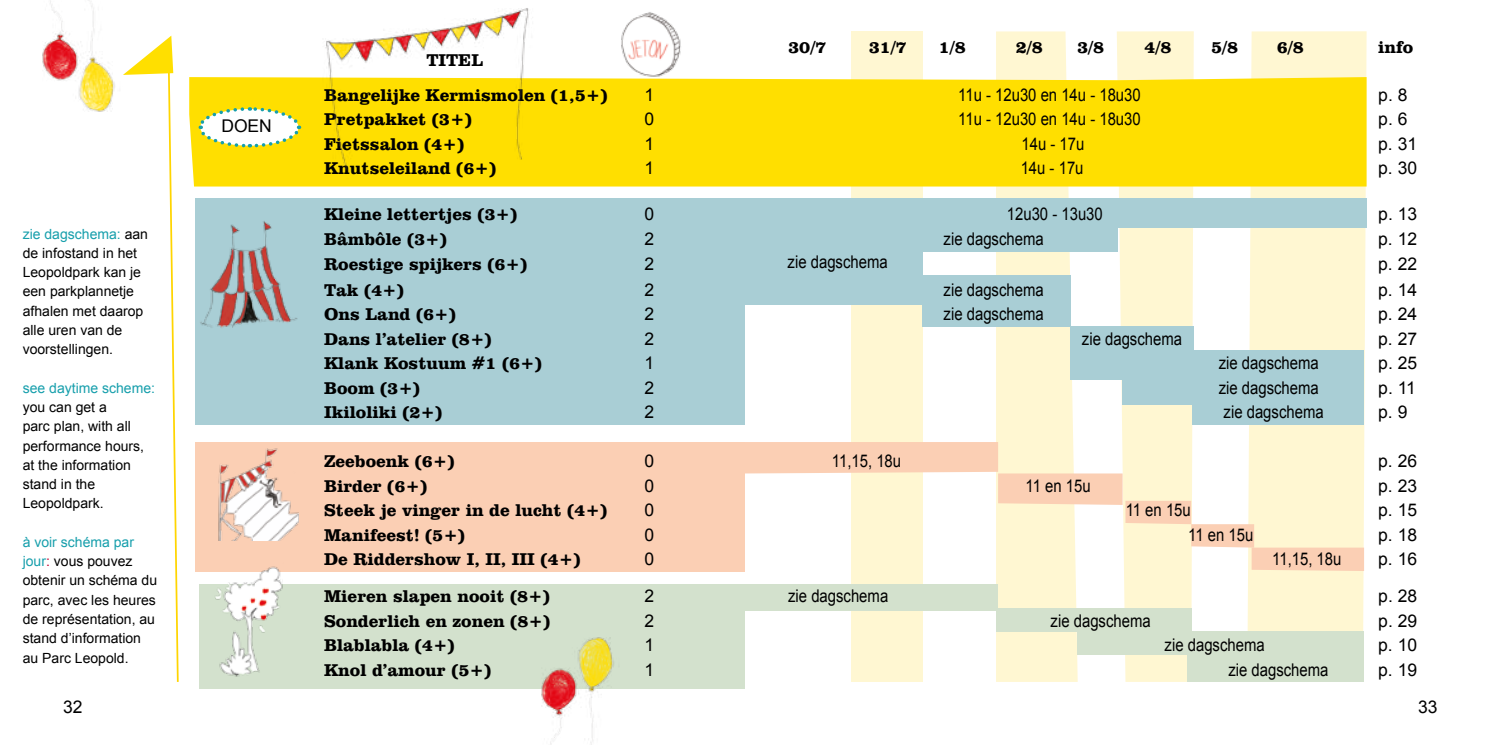
<style>
.page{position:relative;width:1489px;height:745px;background:#fff}
.page>*{position:absolute;margin:0;border:0;box-sizing:border-box;transform-origin:0 0}
.t1{font:700 17.5px "Clarendon BT";color:#000}
.t2{font:17.5px "Arial";color:#000;scale:.85 1}
.t3{font:17.5px "Arial";color:#000}
.t4{font:14px/19.2px "Arial";color:#000}
.t5{font:14px "Arial";color:#179fac}
.s1{color:#179fac}
.s2{color:#c3002f}
</style>
<div class="page">
<div style="left:198px;top:584px;width:546px;height:104px;background:#d3e1cd"></div>
<div style="left:194px;top:441px;width:550px;height:129px;background:#fbcfb4"></div>
<div style="left:194px;top:198px;width:550px;height:227px;background:#a9ced5"></div>
<div style="left:851px;top:31px;width:72px;height:650px;background:#fff7d2"></div>
<svg style="left:996px;top:31px;width:81px;height:650px;background:#fef6d4"></svg>
<svg style="left:1116px;top:31px;width:77px;height:650px;background:#fef7d4"></svg>
<svg style="left:1247px;top:31px;width:119px;height:650px;background:#fef7d4"></svg>
<div style="left:744px;top:584px;width:254px;height:27px;background:#d3e1cd"></div>
<div style="left:996px;top:607px;width:195px;height:24px;background:#d3e1cd"></div>
<div style="left:1077px;top:631px;width:286px;height:23px;background:#d3e1cd"></div>
<div style="left:1187px;top:654px;width:176px;height:27px;background:#d3e1cd"></div>
<svg style="left:744px;top:441px;width:619px;height:129px"></svg>
<div style="left:744px;top:198px;width:622px;height:30px;background:#a9ced5"></div>
<div style="left:744px;top:222px;width:373px;height:29px;background:#a9ced5"></div>
<div style="left:744px;top:274px;width:326px;height:30px;background:#a9ced5"></div>
<div style="left:1070px;top:350px;width:293px;height:29px;background:#a9ced5"></div>
<div style="left:1122px;top:375px;width:241px;height:30px;background:#a9ced5"></div>
<div style="left:1192px;top:395px;width:171px;height:30px;background:#a9ced5"></div>
<div style="left:922px;top:303px;width:148px;height:23px;background:#a9ced5"></div>
<div style="left:1070px;top:326px;width:123px;height:24px;background:#a9ced5"></div>
<div style="left:189px;top:77px;width:1177px;height:109px;background:#ffdf00"></div>
<img style="left:205px;top:441px;width:93px;height:99px">
<img style="left:293px;top:8px;width:258px;height:179px">
<div style="left:744px;top:251px;width:179px;height:32px;background:#a9ced5"></div>
<img style="left:214px;top:566px;width:88px;height:111px">
<img style="left:617px;top:12px;width:64px;height:68px">
<img style="left:194px;top:216px;width:104px;height:117px">
<svg style="left:137px;top:36px;width:42px;height:646px"></svg>
<img style="left:521px;top:637px;width:114px;height:107px">
<img style="left:42px;top:0;width:95px;height:112px">
<svg style="left:196px;top:105px;width:106px;height:44px"></svg>
<p class="t4" style="left:23px;top:224px;width:127px"><span class="s1">zie dagschema:</span> aan de infostand in het<br>Leopoldpark kan je een parkplannetje afhalen met daarop alle uren van de voorstellingen.</p>
<p class="t5" style="left:23px;top:378px;width:134px">see daytime scheme:</p>
<p class="t4" style="left:23px;top:397px;width:123px">you can get a<br>parc plan, with all performance hours, at the information stand in the<br>Leopoldpark.</p>
<p class="t4" style="left:23px;top:532px;width:136px"><span class="s1">à voir schéma par jour</span><span class="s2">:</span> vous pouvez obtenir un schéma du parc, avec les heures de représentation, au stand d’information au Parc Leopold.</p>
<p class="t3" style="left:221px;top:115px;width:52px">DOEN</p>
<p class="t1" style="left:426px;top:49px;width:59px">TITEL</p>
<p class="t1" style="left:788px;top:36px;width:40px">30/7</p>
<p class="t1" style="left:868px;top:36px;width:40px">31/7</p>
<p class="t1" style="left:938px;top:36px;width:29px">1/8</p>
<p class="t1" style="left:1015px;top:36px;width:29px">2/8</p>
<p class="t1" style="left:1077px;top:36px;width:29px">3/8</p>
<p class="t1" style="left:1144px;top:36px;width:29px">4/8</p>
<p class="t1" style="left:1210px;top:36px;width:29px">5/8</p>
<p class="t1" style="left:1276px;top:36px;width:29px">6/8</p>
<p class="t1" style="left:1378px;top:36px;width:37px">info</p>
<p class="t1" style="left:324px;top:84px;width:285px">Bangelijke Kermismolen (1,5+)</p>
<p class="t3" style="left:644px;top:83px;width:11px">1</p>
<p class="t2" style="left:958px;top:83px;width:216px">11u - 12u30 en 14u - 18u30</p>
<p class="t3" style="left:1378px;top:83px;width:31px">p. 8</p>
<p class="t1" style="left:324px;top:108px;width:149px">Pretpakket (3+)</p>
<p class="t3" style="left:644px;top:107px;width:11px">0</p>
<p class="t2" style="left:958px;top:107px;width:216px">11u - 12u30 en 14u - 18u30</p>
<p class="t3" style="left:1378px;top:107px;width:31px">p. 6</p>
<p class="t1" style="left:324px;top:133px;width:141px">Fietssalon (4+)</p>
<p class="t3" style="left:644px;top:132px;width:11px">1</p>
<p class="t2" style="left:1021px;top:132px;width:75px">14u - 17u</p>
<p class="t3" style="left:1378px;top:132px;width:40px">p. 31</p>
<p class="t1" style="left:324px;top:157px;width:173px">Knutseleiland (6+)</p>
<p class="t3" style="left:644px;top:156px;width:11px">1</p>
<p class="t2" style="left:1020px;top:156px;width:75px">14u - 17u</p>
<p class="t3" style="left:1378px;top:156px;width:40px">p. 30</p>
<p class="t1" style="left:324px;top:203px;width:194px">Kleine lettertjes (3+)</p>
<p class="t3" style="left:644px;top:202px;width:11px">0</p>
<p class="t2" style="left:1006px;top:202px;width:114px">12u30 - 13u30</p>
<p class="t3" style="left:1378px;top:202px;width:40px">p. 13</p>
<p class="t1" style="left:324px;top:228px;width:124px">Bâmbôle (3+)</p>
<p class="t3" style="left:644px;top:227px;width:11px">2</p>
<p class="t2" style="left:943px;top:227px;width:119px">zie dagschema</p>
<p class="t3" style="left:1378px;top:227px;width:40px">p. 12</p>
<p class="t1" style="left:324px;top:253px;width:205px">Roestige spijkers (6+)</p>
<p class="t3" style="left:644px;top:252px;width:11px">2</p>
<p class="t3" style="left:1378px;top:252px;width:40px">p. 22</p>
<p class="t1" style="left:324px;top:278px;width:81px">Tak (4+)</p>
<p class="t3" style="left:644px;top:278px;width:11px">2</p>
<p class="t2" style="left:943px;top:278px;width:119px">zie dagschema</p>
<p class="t3" style="left:1378px;top:278px;width:40px">p. 14</p>
<p class="t1" style="left:324px;top:303px;width:133px">Ons Land (6+)</p>
<p class="t3" style="left:644px;top:302px;width:11px">2</p>
<p class="t2" style="left:943px;top:302px;width:119px">zie dagschema</p>
<p class="t3" style="left:1378px;top:302px;width:40px">p. 24</p>
<p class="t1" style="left:324px;top:327px;width:169px">Dans l’atelier (8+)</p>
<p class="t3" style="left:644px;top:327px;width:11px">2</p>
<p class="t2" style="left:1081px;top:327px;width:119px">zie dagschema</p>
<p class="t3" style="left:1378px;top:327px;width:40px">p. 27</p>
<p class="t1" style="left:324px;top:352px;width:219px">Klank Kostuum #1 (6+)</p>
<p class="t3" style="left:644px;top:351px;width:11px">1</p>
<p class="t2" style="left:1218px;top:351px;width:119px">zie dagschema</p>
<p class="t3" style="left:1378px;top:351px;width:40px">p. 25</p>
<p class="t1" style="left:324px;top:376px;width:97px">Boom (3+)</p>
<p class="t3" style="left:644px;top:376px;width:11px">2</p>
<p class="t2" style="left:1218px;top:376px;width:119px">zie dagschema</p>
<p class="t3" style="left:1378px;top:376px;width:39px">p. 11</p>
<p class="t1" style="left:324px;top:401px;width:120px">Ikiloliki (2+)</p>
<p class="t3" style="left:644px;top:400px;width:11px">2</p>
<p class="t2" style="left:1223px;top:400px;width:119px">zie dagschema</p>
<p class="t3" style="left:1378px;top:400px;width:31px">p. 9</p>
<p class="t1" style="left:324px;top:450px;width:132px">Zeeboenk (6+)</p>
<p class="t3" style="left:644px;top:449px;width:11px">0</p>
<p class="t2" style="left:832px;top:449px;width:83px">11,15, 18u</p>
<p class="t3" style="left:1378px;top:449px;width:40px">p. 26</p>
<p class="t1" style="left:324px;top:474px;width:104px">Birder (6+)</p>
<p class="t3" style="left:644px;top:474px;width:11px">0</p>
<p class="t2" style="left:1025px;top:474px;width:78px">11 en 15u</p>
<p class="t3" style="left:1378px;top:474px;width:40px">p. 23</p>
<p class="t1" style="left:324px;top:499px;width:284px">Steek je vinger in de lucht (4+)</p>
<p class="t3" style="left:644px;top:498px;width:11px">0</p>
<p class="t2" style="left:1125px;top:498px;width:78px">11 en 15u</p>
<p class="t3" style="left:1378px;top:498px;width:40px">p. 15</p>
<p class="t1" style="left:324px;top:523px;width:142px">Manifeest! (5+)</p>
<p class="t3" style="left:644px;top:523px;width:11px">0</p>
<p class="t2" style="left:1188px;top:523px;width:78px">11 en 15u</p>
<p class="t3" style="left:1378px;top:523px;width:40px">p. 18</p>
<p class="t1" style="left:324px;top:548px;width:258px">De Riddershow I, II, III (4+)</p>
<p class="t3" style="left:644px;top:547px;width:11px">0</p>
<p class="t2" style="left:1272px;top:547px;width:83px">11,15, 18u</p>
<p class="t3" style="left:1378px;top:547px;width:40px">p. 16</p>
<p class="t1" style="left:324px;top:585px;width:227px">Mieren slapen nooit (8+)</p>
<p class="t3" style="left:644px;top:584px;width:11px">2</p>
<p class="t2" style="left:788px;top:584px;width:119px">zie dagschema</p>
<p class="t3" style="left:1378px;top:584px;width:40px">p. 28</p>
<p class="t1" style="left:324px;top:609px;width:227px">Sonderlich en zonen (8+)</p>
<p class="t3" style="left:644px;top:608px;width:11px">2</p>
<p class="t2" style="left:1050px;top:608px;width:119px">zie dagschema</p>
<p class="t3" style="left:1378px;top:608px;width:40px">p. 29</p>
<p class="t1" style="left:324px;top:634px;width:132px">Blablabla (4+)</p>
<p class="t3" style="left:644px;top:633px;width:11px">1</p>
<p class="t2" style="left:1164px;top:633px;width:119px">zie dagschema</p>
<p class="t3" style="left:1378px;top:633px;width:40px">p. 10</p>
<p class="t1" style="left:324px;top:658px;width:168px">Knol d’amour (5+)</p>
<p class="t3" style="left:644px;top:657px;width:11px">1</p>
<p class="t2" style="left:1228px;top:657px;width:119px">zie dagschema</p>
<p class="t3" style="left:1378px;top:657px;width:40px">p. 19</p>
<p class="t2" style="left:787px;top:250px;width:119px">zie dagschema</p>
<p class="t3" style="left:63px;top:694px;width:21px">32</p>
<p class="t3" style="left:1417px;top:694px;width:21px">33</p>
</div>
